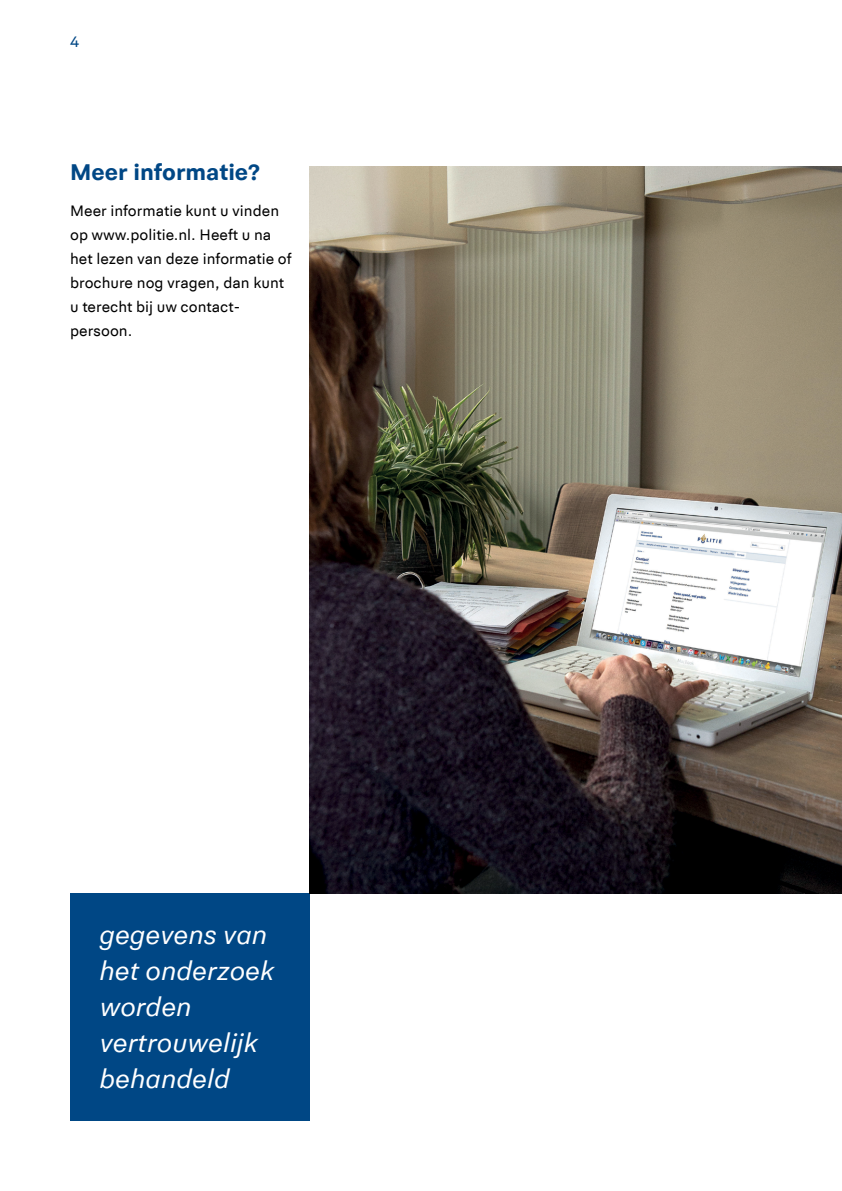
<style>
.page{position:relative;width:842px;height:1191px;background:#fff}
.page>*{position:absolute;margin:0;border:0;box-sizing:border-box;transform-origin:0 0}
.t1{font:italic 28px/36px "Politie Sans";color:#fff}
.t2{font:700 24px "Politie Sans";color:#004785}
.t3{font:16px/24px "Politie Sans";color:#000}
.t4{font:16px "Politie Sans";color:#004785}
</style>
<div class="page">
<div style="left:70px;top:893px;width:240px;height:227px;background:#004785"></div>
<img style="left:310px;top:166px;width:532px;height:727px">
<p class="t4" style="left:70px;top:33px;width:11px">4</p>
<h2 class="t2" style="left:70px;top:158px;width:192px">Meer informatie?</h2>
<p class="t3" style="left:70px;top:199px;width:223px">Meer informatie kunt u vinden op www.politie.nl. Heeft u na het lezen van deze informatie of brochure nog vragen, dan kunt u terecht bij uw contact&shy;persoon.</p>
<h1 class="t1" style="left:99px;top:917px;width:177px">gegevens van het onderzoek worden vertrouwelijk behandeld</h1>
</div>
